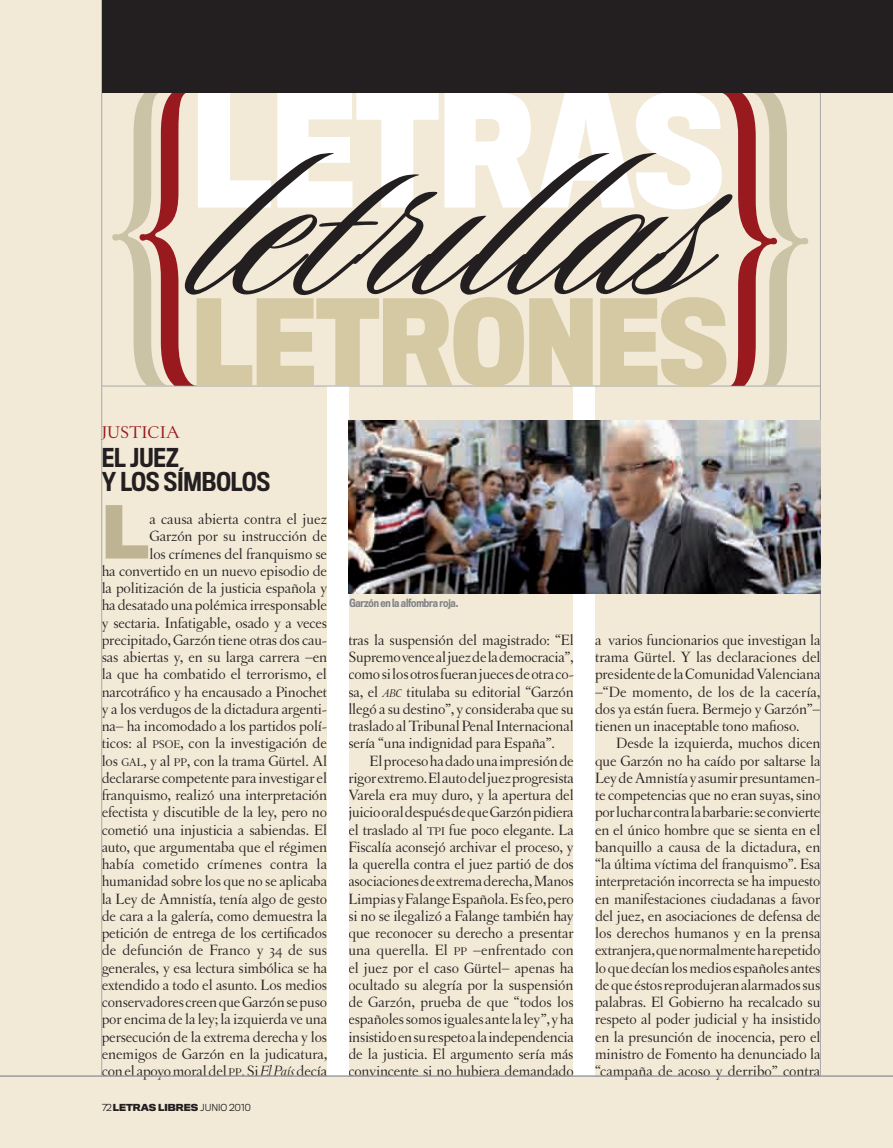
<style>
.page{position:relative;width:893px;height:1148px;background:#f2ead7}
.page>*{position:absolute;margin:0;border:0;box-sizing:border-box;transform-origin:0 0}
.t1{font:700 144.45px "Titling Gothic FB Cond";color:#fff}
.t2{font:700 110.1px "Titling Gothic FB Cond";letter-spacing:-.005em;color:#d4c9a3}
.t3{font:700 67.65px "Titling Gothic FB Normal";color:#beb493}
.t4{font:500 24px/24px "Titling Gothic FB Cond";color:#231f20}
.t5{font:18px "Letras Oldstyle Expert";color:#981a1e}
.t6{font:15.75px/17.2px "Letras Oldstyle";letter-spacing:-.01em;color:#231f20;text-align:justify}
.t7{font:500 10.5px "Titling Gothic FB Cond";color:#808285}
.t8{font:700 9px "Titling Gothic FB Normal";color:#231f20}
.s1{font-size:11.85px}
.s2{font-style:italic}
.s3{font-weight:300}
.s4{font-style:italic;font-size:11.85px}
</style>
<div class="page">
<div style="left:574px;top:386px;width:21px;height:690px;background:#fff"></div>
<div style="left:327px;top:386px;width:21px;height:690px;background:#fff"></div>
<hr style="left:0;top:1076px;width:893px;height:1px;background:#939598">
<hr style="left:101px;top:0;width:1px;height:1076px;background:#a8a9ad">
<hr style="left:820px;top:3px;width:1px;height:1073px;background:#a8a9ad">
<hr style="left:102px;top:386px;width:718px;height:1px;background:#a8a9ad">
<svg style="left:109px;top:93px;width:88px;height:293px"></svg>
<svg style="left:720px;top:93px;width:91px;height:293px"></svg>
<svg style="left:183px;top:153px;width:551px;height:144px"></svg>
<div style="left:102px;top:0;width:791px;height:93px;background:#231f20"></div>
<img style="left:349px;top:421px;width:472px;height:172px">
<h1 class="t1" style="left:193px;top:63px;width:533px">LETRAS</h1>
<h2 class="t2" style="left:193px;top:276px;width:537px">LETRONES</h2>
<p class="t5" style="left:102px;top:422px;width:80px">JUSTICIA</p>
<h3 class="t4" style="left:102px;top:445px;width:170px">El juez<br>y los símbolos</h3>
<h3 class="t3" style="left:102px;top:490px;width:49px">L</h3>
<p class="t6" style="left:102px;top:510px;width:227px;text-align:right">a causa abierta contra el juez<br>Garzón por su instrucción de<br>los crímenes del franquismo se<br>ha convertido en un nuevo episodio de la politización de la justicia española y ha desatado una polémica irresponsable y sectaria. Infatigable, osado y a veces precipitado, Garzón tiene otras dos cau&shy;sas abiertas y, en su larga carrera –en la que ha combatido el terrorismo, el narcotráfico y ha encausado a Pinochet y a los verdugos de la dictadura argenti&shy;na– ha incomodado a los partidos polí&shy;ticos: al <span class="s1">PSOE</span>, con la investigación de los <span class="s1">GAL</span>, y al <span class="s1">PP</span>, con la trama Gürtel. Al declararse competente para investigar el franquismo, realizó una interpretación efectista y discutible de la ley, pero no cometió una injusticia a sabiendas. El auto, que argumentaba que el régimen había cometido crímenes contra la humanidad sobre los que no se aplicaba la Ley de Amnistía, tenía algo de gesto de cara a la galería, como demuestra la petición de entrega de los certificados de defunción de Franco y 34 de sus generales, y esa lectura simbólica se ha extendido a todo el asunto. Los medios conservadores creen que Garzón se puso por encima de la ley; la izquierda ve una persecución de la extrema derecha y los enemigos de Garzón en la judicatura, con el apoyo moral del <span class="s1">PP</span>. Si <span class="s2">El País</span> decía</p>
<p class="t8" style="left:102px;top:1101px;width:150px"><span class="s3">72</span> LETRAS LIBRES <span class="s3">JUNIO 2010</span></p>
<p class="t7" style="left:349px;top:596px;width:111px">Garzón en la alfombra roja.</p>
<p class="t6" style="left:348px;top:631px;width:227px">tras la suspensión del magistrado: “El Supremo vence al juez de la democracia”, como si los otros fueran jueces de otra co&shy;sa, el <span class="s4">abc</span> titulaba su editorial “Garzón llegó a su destino”, y consideraba que su traslado al Tribunal Penal Internacional sería “una indignidad para España”.</p>
<p class="t6" style="left:348px;top:752px;width:227px;text-indent:21px">El proceso ha dado una impresión de rigor extremo. El auto del juez progresista Varela era muy duro, y la apertura del juicio oral después de que Garzón pidiera el traslado al <span class="s1">TPI</span> fue poco elegante. La Fiscalía aconsejó archivar el proceso, y la querella contra el juez partió de dos asociaciones de extrema derecha, Manos Limpias y Falange Española. Es feo, pero si no se ilegalizó a Falange también hay que reconocer su derecho a presentar una querella. El <span class="s1">PP</span> –enfrentado con el juez por el caso Gürtel– apenas ha ocultado su alegría por la suspensión de Garzón, prueba de que “todos los españoles somos iguales ante la ley”, y ha insistido en su respeto a la independencia de la justicia. El argumento sería más convincente si no hubiera demandado</p>
<p class="t6" style="left:595px;top:631px;width:227px">a varios funcionarios que investigan la trama Gürtel. Y las declaraciones del presidente de la Comunidad Valenciana –“De momento, de los de la cacería, dos ya están fuera. Bermejo y Garzón”– tienen un inaceptable tono mafioso.</p>
<p class="t6" style="left:595px;top:735px;width:227px;text-indent:21px">Desde la izquierda, muchos dicen que Garzón no ha caído por saltarse la Ley de Amnistía y asumir presuntamen&shy;te competencias que no eran suyas, sino por luchar contra la barbarie: se convierte en el único hombre que se sienta en el banquillo a causa de la dictadura, en “la última víctima del franquismo”. Esa interpretación incorrecta se ha impuesto en manifestaciones ciudadanas a favor del juez, en asociaciones de defensa de los derechos humanos y en la prensa extranjera, que normalmente ha repetido lo que decían los medios españoles antes de que éstos reprodujeran alarmados sus palabras. El Gobierno ha recalcado su respeto al poder judicial y ha insistido en la presunción de inocencia, pero el ministro de Fomento ha denunciado la “campaña de acoso y derribo” contra</p>
</div>
